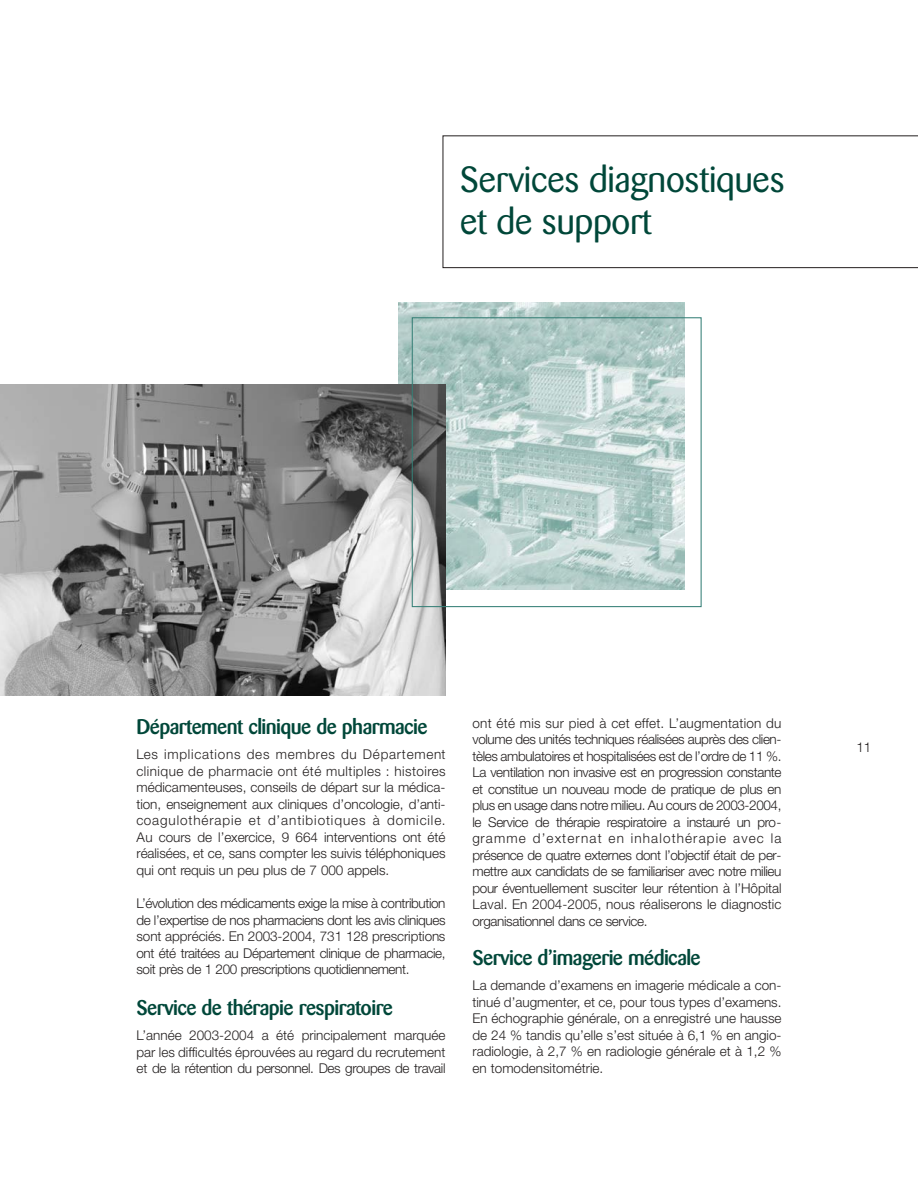
<style>
.page{position:relative;width:918px;height:1188px;background:#fff}
.page>*{position:absolute;margin:0;border:0;box-sizing:border-box;transform-origin:0 0}
.t1{font:36px/42px "Barmeno";letter-spacing:-.005em;color:#004739}
.t2{font:500 21px "Barmeno";letter-spacing:-.025em;color:#004739}
.t3{font:300 13.5px/16.5px "Helvetica Neue";letter-spacing:-.005em;color:#231f1f;text-align:justify}
</style>
<div class="page">
<img style="left:399px;top:303px;width:286px;height:286px">
<img style="left:0;top:384px;width:446px;height:311px">
<svg style="left:443px;top:135px;width:475px;height:133px"></svg>
<div style="left:412px;top:317px;width:290px;height:290px;border:1px solid #357f76"></div>
<h1 class="t1" style="left:460px;top:162px;width:326px">Services diagnostiques et de support</h1>
<h2 class="t2" style="left:136px;top:718px;width:292px">Département clinique de pharmacie</h2>
<p class="t3" style="left:136px;top:747px;width:311px">Les implications des membres du Département clinique de pharmacie ont été multiples : histoires médicamenteuses, conseils de départ sur la médica&shy;tion, enseignement aux cliniques d’oncologie, d’anti&shy;coagulothérapie et d’antibiotiques à domicile.<br>Au cours de l’exercice, 9 664 interventions ont été réalisées, et ce, sans compter les suivis téléphoniques qui ont requis un peu plus de 7 000 appels.</p>
<p class="t3" style="left:136px;top:896px;width:311px">L’évolution des médicaments exige la mise à contribution de l’expertise de nos pharmaciens dont les avis cliniques sont appréciés. En 2003-2004, 731 128 prescriptions ont été traitées au Département clinique de pharmacie, soit près de 1 200 prescriptions quotidiennement.</p>
<h2 class="t2" style="left:136px;top:999px;width:258px">Service de thérapie respiratoire</h2>
<p class="t3" style="left:136px;top:1028px;width:311px">L’année 2003-2004 a été principalement marquée par les difficultés éprouvées au regard du recrutement et de la rétention du personnel. Des groupes de travail</p>
<p class="t3" style="left:473px;top:716px;width:311px">ont été mis sur pied à cet effet. L’augmentation du volume des unités techniques réalisées auprès des clien&shy;tèles ambulatoires et hospitalisées est de l’ordre de 11 %.<br>La ventilation non invasive est en progression constante et constitue un nouveau mode de pratique de plus en plus en usage dans notre milieu. Au cours de 2003-2004, le Service de thérapie respiratoire a instauré un pro&shy;gramme d’externat en inhalothérapie avec la présence de quatre externes dont l’objectif était de per&shy;mettre aux candidats de se familiariser avec notre milieu pour éventuellement susciter leur rétention à l’Hôpital Laval. En 2004-2005, nous réaliserons le diagnostic organisationnel dans ce service.</p>
<h2 class="t2" style="left:472px;top:949px;width:230px">Service d’imagerie médicale</h2>
<p class="t3" style="left:472px;top:978px;width:311px">La demande d’examens en imagerie médicale a con&shy;tinué d’augmenter, et ce, pour tous types d’examens.<br>En échographie générale, on a enregistré une hausse de 24 % tandis qu’elle s’est située à 6,1 % en angio&shy;radiologie, à 2,7 % en radiologie générale et à 1,2 % en tomodensitométrie.</p>
<p class="t3" style="left:856px;top:741px;width:17px">11</p>
</div>
